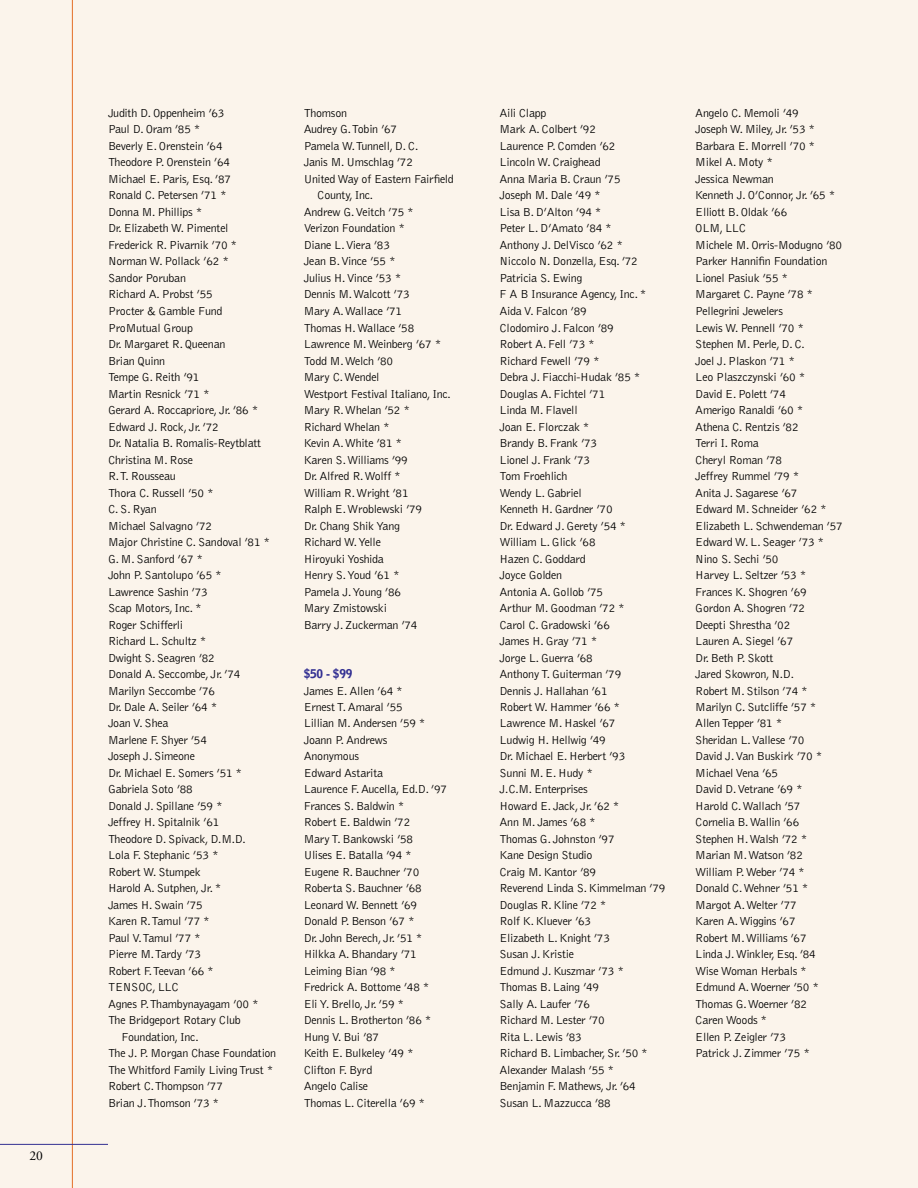
<style>
.page{position:relative;width:918px;height:1188px;background:#fbf4eb}
.page>*{position:absolute;margin:0;border:0;box-sizing:border-box;transform-origin:0 0}
.t1{font:13.5px "Adobe Garamond Pro";color:#000}
.t2{font:300 12px/16.5px "Bell Gothic";letter-spacing:-.02em;color:#000}
.t3{font:900 12px "Bell Gothic";color:#333092}
</style>
<div class="page">
<hr style="left:72px;top:0;width:1px;height:1188px;background:#e46e26">
<hr style="left:0;top:1144px;width:108px;height:1px;background:#333092">
<p class="t1" style="left:29px;top:1148px;width:15px">20</p>
<p class="t2" style="left:108px;top:105px;width:118px">Judith D. Oppenheim ’63</p>
<p class="t2" style="left:108px;top:122px;width:94px">Paul D. Oram ’85 *</p>
<p class="t2" style="left:108px;top:138px;width:116px">Beverly E. Orenstein ’64</p>
<p class="t2" style="left:108px;top:155px;width:124px">Theodore P. Orenstein ’64</p>
<p class="t2" style="left:108px;top:171px;width:125px">Michael E. Paris, Esq. ’87</p>
<p class="t2" style="left:108px;top:188px;width:120px">Ronald C. Petersen ’71 *</p>
<p class="t2" style="left:108px;top:204px;width:96px">Donna M. Phillips *</p>
<p class="t2" style="left:108px;top:221px;width:122px">Dr. Elizabeth W. Pimentel</p>
<p class="t2" style="left:108px;top:237px;width:131px">Frederick R. Pivarnik ’70 *</p>
<p class="t2" style="left:108px;top:254px;width:123px">Norman W. Pollack ’62 *</p>
<p class="t2" style="left:108px;top:270px;width:80px">Sandor Poruban</p>
<p class="t2" style="left:108px;top:287px;width:106px">Richard A. Probst ’55</p>
<p class="t2" style="left:108px;top:303px;width:116px">Procter &amp; Gamble Fund</p>
<p class="t2" style="left:108px;top:320px;width:87px">ProMutual Group</p>
<p class="t2" style="left:108px;top:336px;width:119px">Dr. Margaret R. Queenan</p>
<p class="t2" style="left:108px;top:353px;width:59px">Brian Quinn</p>
<p class="t2" style="left:108px;top:369px;width:93px">Tempe G. Reith ’91</p>
<p class="t2" style="left:108px;top:386px;width:103px">Martin Resnick ’71 *</p>
<p class="t2" style="left:108px;top:402px;width:152px">Gerard A. Roccapriore, Jr. ’86 *</p>
<p class="t2" style="left:108px;top:419px;width:112px">Edward J. Rock, Jr. ’72</p>
<p class="t2" style="left:108px;top:435px;width:155px">Dr. Natalia B. Romalis-Reytblatt</p>
<p class="t2" style="left:108px;top:452px;width:87px">Christina M. Rose</p>
<p class="t2" style="left:108px;top:468px;width:69px">R.T. Rousseau</p>
<p class="t2" style="left:108px;top:485px;width:107px">Thora C. Russell ’50 *</p>
<p class="t2" style="left:108px;top:501px;width:50px">C. S. Ryan</p>
<p class="t2" style="left:108px;top:518px;width:106px">Michael Salvagno ’72</p>
<p class="t2" style="left:108px;top:534px;width:164px">Major Christine C. Sandoval ’81 *</p>
<p class="t2" style="left:108px;top:551px;width:97px">G. M. Sanford ’67 *</p>
<p class="t2" style="left:108px;top:567px;width:115px">John P. Santolupo ’65 *</p>
<p class="t2" style="left:108px;top:584px;width:101px">Lawrence Sashin ’73</p>
<p class="t2" style="left:108px;top:600px;width:95px">Scap Motors, Inc. *</p>
<p class="t2" style="left:108px;top:617px;width:77px">Roger Schifferli</p>
<p class="t2" style="left:108px;top:633px;width:100px">Richard L. Schultz *</p>
<p class="t2" style="left:108px;top:650px;width:108px">Dwight S. Seagren ’82</p>
<p class="t2" style="left:108px;top:666px;width:134px">Donald A. Seccombe, Jr. ’74</p>
<p class="t2" style="left:108px;top:683px;width:109px">Marilyn Seccombe ’76</p>
<p class="t2" style="left:108px;top:699px;width:111px">Dr. Dale A. Seiler ’64 *</p>
<p class="t2" style="left:108px;top:716px;width:62px">Joan V. Shea</p>
<p class="t2" style="left:108px;top:732px;width:101px">Marlene F. Shyer ’54</p>
<p class="t2" style="left:108px;top:749px;width:89px">Joseph J. Simeone</p>
<p class="t2" style="left:108px;top:765px;width:136px">Dr. Michael E. Somers ’51 *</p>
<p class="t2" style="left:108px;top:782px;width:86px">Gabriela Soto ’88</p>
<p class="t2" style="left:108px;top:798px;width:116px">Donald J. Spillane ’59 *</p>
<p class="t2" style="left:108px;top:815px;width:113px">Jeffrey H. Spitalnik ’61</p>
<p class="t2" style="left:108px;top:831px;width:139px">Theodore D. Spivack, D.M.D.</p>
<p class="t2" style="left:108px;top:848px;width:112px">Lola F. Stephanic ’53 *</p>
<p class="t2" style="left:108px;top:864px;width:94px">Robert W. Stumpek</p>
<p class="t2" style="left:108px;top:881px;width:115px">Harold A. Sutphen, Jr. *</p>
<p class="t2" style="left:108px;top:897px;width:96px">James H. Swain ’75</p>
<p class="t2" style="left:108px;top:914px;width:103px">Karen R.Tamul ’77 *</p>
<p class="t2" style="left:108px;top:930px;width:94px">Paul V.Tamul ’77 *</p>
<p class="t2" style="left:108px;top:947px;width:95px">Pierre M.Tardy ’73</p>
<p class="t2" style="left:108px;top:963px;width:107px">Robert F.Teevan ’66 *</p>
<p class="t2" style="left:108px;top:980px;width:72px">TENSOC, LLC</p>
<p class="t2" style="left:108px;top:996px;width:152px">Agnes P.Thambynayagam ’00 *</p>
<p class="t2" style="left:108px;top:1013px;width:134px">The Bridgeport Rotary Club</p>
<p class="t2" style="left:122px;top:1029px;width:79px">Foundation, Inc.</p>
<p class="t2" style="left:108px;top:1046px;width:170px">The J. P. Morgan Chase Foundation</p>
<p class="t2" style="left:108px;top:1062px;width:167px">The Whitford Family Living Trust *</p>
<p class="t2" style="left:108px;top:1079px;width:117px">Robert C.Thompson ’77</p>
<p class="t2" style="left:108px;top:1095px;width:113px">Brian J.Thomson ’73 *</p>
<p class="t2" style="left:304px;top:105px;width:45px">Thomson</p>
<p class="t2" style="left:304px;top:122px;width:95px">Audrey G.Tobin ’67</p>
<p class="t2" style="left:304px;top:138px;width:116px">Pamela W.Tunnell, D. C.</p>
<p class="t2" style="left:304px;top:155px;width:111px">Janis M. Umschlag ’72</p>
<p class="t2" style="left:304px;top:171px;width:152px">United Way of Eastern Fairfield</p>
<p class="t2" style="left:317px;top:188px;width:58px">County, Inc.</p>
<p class="t2" style="left:304px;top:204px;width:112px">Andrew G. Veitch ’75 *</p>
<p class="t2" style="left:304px;top:221px;width:103px">Verizon Foundation *</p>
<p class="t2" style="left:304px;top:237px;width:88px">Diane L. Viera ’83</p>
<p class="t2" style="left:304px;top:254px;width:94px">Jean B. Vince ’55 *</p>
<p class="t2" style="left:304px;top:270px;width:99px">Julius H. Vince ’53 *</p>
<p class="t2" style="left:304px;top:287px;width:108px">Dennis M. Walcott ’73</p>
<p class="t2" style="left:304px;top:303px;width:100px">Mary A. Wallace ’71</p>
<p class="t2" style="left:304px;top:320px;width:112px">Thomas H. Wallace ’58</p>
<p class="t2" style="left:304px;top:336px;width:139px">Lawrence M. Weinberg ’67 *</p>
<p class="t2" style="left:304px;top:353px;width:91px">Todd M. Welch ’80</p>
<p class="t2" style="left:304px;top:369px;width:77px">Mary C. Wendel</p>
<p class="t2" style="left:304px;top:386px;width:149px">Westport Festival Italiano, Inc.</p>
<p class="t2" style="left:304px;top:402px;width:108px">Mary R. Whelan ’52 *</p>
<p class="t2" style="left:304px;top:419px;width:88px">Richard Whelan *</p>
<p class="t2" style="left:304px;top:435px;width:100px">Kevin A. White ’81 *</p>
<p class="t2" style="left:304px;top:452px;width:106px">Karen S. Williams ’99</p>
<p class="t2" style="left:304px;top:468px;width:99px">Dr. Alfred R. Wolff *</p>
<p class="t2" style="left:304px;top:485px;width:106px">William R. Wright ’81</p>
<p class="t2" style="left:304px;top:501px;width:120px">Ralph E. Wroblewski ’79</p>
<p class="t2" style="left:304px;top:518px;width:98px">Dr. Chang Shik Yang</p>
<p class="t2" style="left:304px;top:534px;width:79px">Richard W. Yelle</p>
<p class="t2" style="left:304px;top:551px;width:82px">Hiroyuki Yoshida</p>
<p class="t2" style="left:304px;top:567px;width:98px">Henry S. Youd ’61 *</p>
<p class="t2" style="left:304px;top:584px;width:99px">Pamela J. Young ’86</p>
<p class="t2" style="left:304px;top:600px;width:85px">Mary Zmistowski</p>
<p class="t2" style="left:304px;top:617px;width:115px">Barry J. Zuckerman ’74</p>
<p class="t3" style="left:304px;top:667px;width:50px">$50 - $99</p>
<p class="t2" style="left:304px;top:683px;width:145px">James E. Allen ’64 *<br>Ernest T. Amaral ’55<br>Lillian M. Andersen ’59 *<br>Joann P. Andrews<br>Anonymous<br>Edward Astarita<br>Laurence F. Aucella, Ed.D. ’97<br>Frances S. Baldwin *<br>Robert E. Baldwin ’72<br>Mary T. Bankowski ’58<br>Ulises E. Batalla ’94 *<br>Eugene R. Bauchner ’70<br>Roberta S. Bauchner ’68<br>Leonard W. Bennett ’69<br>Donald P. Benson ’67 *<br>Dr. John Berech, Jr. ’51 *<br>Hilkka A. Bhandary ’71<br>Leiming Bian ’98 *<br>Fredrick A. Bottome ’48 *<br>Eli Y. Brello, Jr. ’59 *<br>Dennis L. Brotherton ’86 *<br>Hung V. Bui ’87<br>Keith E. Bulkeley ’49 *<br>Clifton F. Byrd<br>Angelo Calise<br>Thomas L. Citerella ’69 *</p>
<p class="t2" style="left:500px;top:105px;width:167px">Aili Clapp<br>Mark A. Colbert ’92<br>Laurence P. Comden ’62<br>Lincoln W. Craighead<br>Anna Maria B. Craun ’75<br>Joseph M. Dale ’49 *<br>Lisa B. D’Alton ’94 *<br>Peter L. D’Amato ’84 *<br>Anthony J. DelVisco ’62 *<br>Niccolo N. Donzella, Esq. ’72<br>Patricia S. Ewing<br>F A B Insurance Agency, Inc. *<br>Aida V. Falcon ’89<br>Clodomiro J. Falcon ’89<br>Robert A. Fell ’73 *<br>Richard Fewell ’79 *<br>Debra J. Fiacchi-Hudak ’85 *<br>Douglas A. Fichtel ’71<br>Linda M. Flavell<br>Joan E. Florczak *<br>Brandy B. Frank ’73<br>Lionel J. Frank ’73<br>Tom Froehlich<br>Wendy L. Gabriel<br>Kenneth H. Gardner ’70<br>Dr. Edward J. Gerety ’54 *<br>William L. Glick ’68<br>Hazen C. Goddard<br>Joyce Golden<br>Antonia A. Gollob ’75<br>Arthur M. Goodman ’72 *<br>Carol C. Gradowski ’66<br>James H. Gray ’71 *<br>Jorge L. Guerra ’68<br>Anthony T. Guiterman ’79<br>Dennis J. Hallahan ’61<br>Robert W. Hammer ’66 *<br>Lawrence M. Haskel ’67<br>Ludwig H. Hellwig ’49<br>Dr. Michael E. Herbert ’93<br>Sunni M. E. Hudy *<br>J.C.M. Enterprises<br>Howard E. Jack, Jr. ’62 *<br>Ann M. James ’68 *<br>Thomas G. Johnston ’97<br>Kane Design Studio<br>Craig M. Kantor ’89<br>Reverend Linda S. Kimmelman ’79<br>Douglas R. Kline ’72 *<br>Rolf K. Kluever ’63<br>Elizabeth L. Knight ’73<br>Susan J. Kristie<br>Edmund J. Kuszmar ’73 *<br>Thomas B. Laing ’49<br>Sally A. Laufer ’76<br>Richard M. Lester ’70<br>Rita L. Lewis ’83<br>Richard B. Limbacher, Sr. ’50 *<br>Alexander Malash ’55 *<br>Benjamin F. Mathews, Jr. ’64<br>Susan L. Mazzucca ’88</p>
<p class="t2" style="left:695px;top:105px;width:149px">Angelo C. Memoli ’49<br>Joseph W. Miley, Jr. ’53 *<br>Barbara E. Morrell ’70 *<br>Mikel A. Moty *<br>Jessica Newman<br>Kenneth J. O’Connor, Jr. ’65 *<br>Elliott B. Oldak ’66<br>OLM, LLC<br>Michele M. Orris-Modugno ’80<br>Parker Hannifin Foundation<br>Lionel Pasiuk ’55 *<br>Margaret C. Payne ’78 *<br>Pellegrini Jewelers<br>Lewis W. Pennell ’70 *<br>Stephen M. Perle, D. C.<br>Joel J. Plaskon ’71 *<br>Leo Plaszczynski ’60 *<br>David E. Polett ’74<br>Amerigo Ranaldi ’60 *<br>Athena C. Rentzis ’82<br>Terri I. Roma<br>Cheryl Roman ’78<br>Jeffrey Rummel ’79 *<br>Anita J. Sagarese ’67<br>Edward M. Schneider ’62 *<br>Elizabeth L. Schwendeman ’57<br>Edward W. L. Seager ’73 *<br>Nino S. Sechi ’50<br>Harvey L. Seltzer ’53 *<br>Frances K. Shogren ’69<br>Gordon A. Shogren ’72<br>Deepti Shrestha ’02<br>Lauren A. Siegel ’67<br>Dr. Beth P. Skott<br>Jared Skowron, N.D.<br>Robert M. Stilson ’74 *<br>Marilyn C. Sutcliffe ’57 *<br>Allen Tepper ’81 *<br>Sheridan L. Vallese ’70<br>David J. Van Buskirk ’70 *<br>Michael Vena ’65<br>David D. Vetrane ’69 *<br>Harold C. Wallach ’57<br>Cornelia B. Wallin ’66<br>Stephen H. Walsh ’72 *<br>Marian M. Watson ’82<br>William P. Weber ’74 *<br>Donald C. Wehner ’51 *<br>Margot A. Welter ’77<br>Karen A. Wiggins ’67<br>Robert M. Williams ’67<br>Linda J. Winkler, Esq. ’84<br>Wise Woman Herbals *<br>Edmund A. Woerner ’50 *<br>Thomas G. Woerner ’82<br>Caren Woods *<br>Ellen P. Zeigler ’73<br>Patrick J. Zimmer ’75 *</p>
</div>
